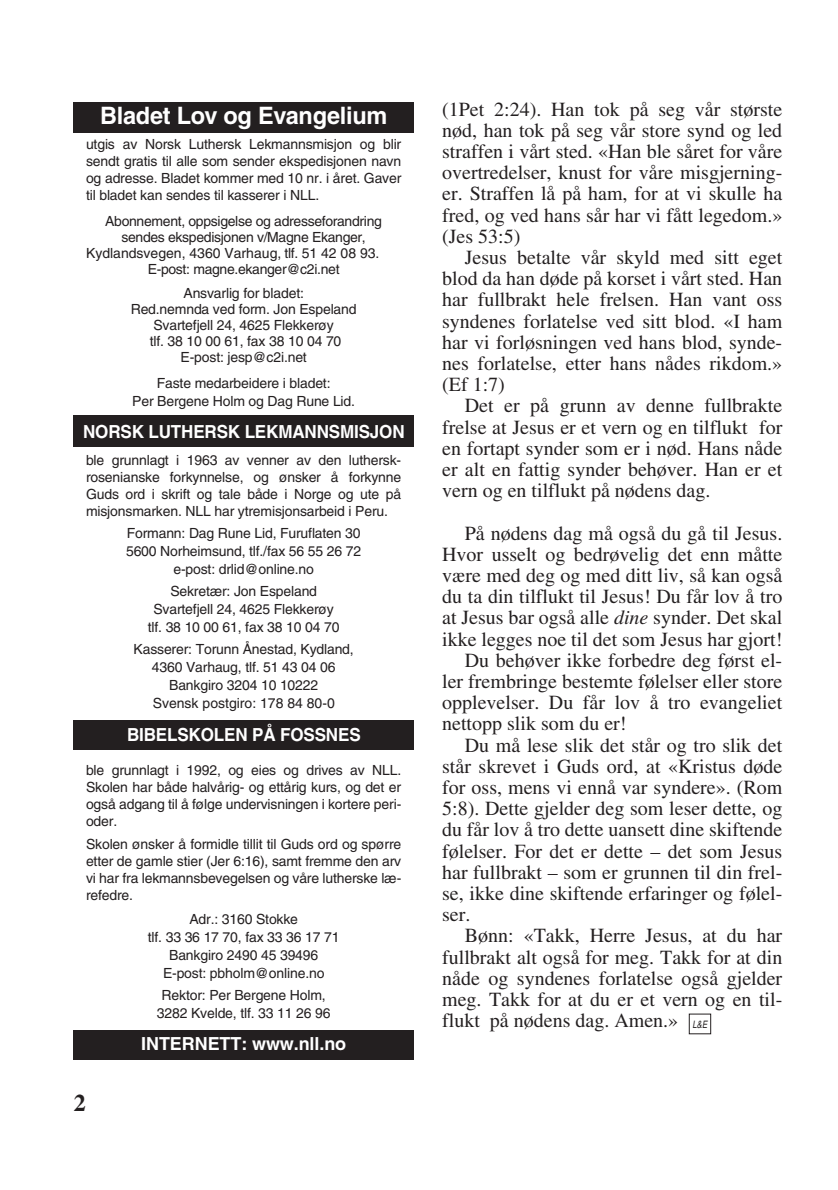
<style>
.page{position:relative;width:838px;height:1190px;background:#fff}
.page>*{position:absolute;margin:0;border:0;box-sizing:border-box;transform-origin:0 0}
.t1{font:700 24px "Helvetica";letter-spacing:-.01em;color:#fff}
.t2{font:700 24px "Times";color:#231f20}
.t3{font:20px/21.2px "Times";color:#231f20;text-align:justify}
.t4{font:700 18px "Helvetica";letter-spacing:-.01em;color:#fff;scale:.95 1}
.t5{font:700 18px "Helvetica";letter-spacing:-.01em;color:#fff}
.t6{font:14px/17px "Helvetica";letter-spacing:-.01em;color:#231f20;text-align:center}
.t7{font:italic 10.2px "Helvetica";color:#231f20;scale:.76 1}
.s1{font-style:italic}
</style>
<div class="page">
<div style="left:74px;top:102px;width:340px;height:31px;background:#231f20"></div>
<div style="left:74px;top:415px;width:340px;height:32px;background:#231f20"></div>
<div style="left:74px;top:720px;width:340px;height:30px;background:#231f20"></div>
<div style="left:74px;top:1030px;width:340px;height:30px;background:#231f20"></div>
<div style="left:689px;top:1014px;width:22px;height:20px;border:1px solid #231f20"></div>
<p class="t1" style="left:100px;top:106px;width:289px">Bladet Lov og Evangelium</p>
<p class="t6" style="left:86px;top:137px;width:317px;text-align:justify">utgis av Norsk Luthersk Lekmannsmisjon og blir sendt gratis til alle som sender ekspedisjonen navn og adresse. Bladet kommer med 10 nr. i året. Gaver til bladet kan sendes til kasserer i NLL.</p>
<p class="t6" style="left:105px;top:214px;width:278px">Abonnement, oppsigelse og adresseforandring</p>
<p class="t6" style="left:121px;top:230px;width:246px">sendes ekspedisjonen v/Magne Ekanger,</p>
<p class="t6" style="left:86px;top:246px;width:295px">Kydlandsvegen, 4360 Varhaug, tlf. 51 42 08 93.</p>
<p class="t6" style="left:148px;top:262px;width:193px">E-post: magne.ekanger@c2i.net</p>
<p class="t6" style="left:131px;top:286px;width:227px;line-height:16px">Ansvarlig for bladet:<br>Red.nemnda ved form. Jon Espeland<br>Svartefjell 24, 4625 Flekkerøy<br>tlf. 38 10 00 61, fax 38 10 04 70<br>E-post: jesp@c2i.net</p>
<p class="t6" style="left:132px;top:375px;width:224px;line-height:18px">Faste medarbeidere i bladet:<br>Per Bergene Holm og Dag Rune Lid.</p>
<p class="t4" style="left:83px;top:425px;width:340px">NORSK LUTHERSK LEKMANNSMISJON</p>
<p class="t6" style="left:86px;top:453px;width:317px;text-align:justify">ble grunnlagt i 1963 av venner av den luthersk&shy;rosenianske forkynnelse, og ønsker å forkynne Guds ord i skrift og tale både i Norge og ute på misjonsmarken. NLL har ytremisjonsarbeid i Peru.</p>
<p class="t6" style="left:126px;top:525px;width:237px;line-height:18px">Formann: Dag Rune Lid, Furuflaten 30<br>5600 Norheimsund, tlf./fax 56 55 26 72 e-post: drlid@online.no</p>
<p class="t6" style="left:148px;top:583px;width:193px;line-height:18px">Sekretær: Jon Espeland<br>Svartefjell 24, 4625 Flekkerøy tlf. 38 10 00 61, fax 38 10 04 70</p>
<p class="t6" style="left:134px;top:641px;width:222px;line-height:18px">Kasserer: Torunn Ånestad, Kydland,<br>4360 Varhaug, tlf. 51 43 04 06<br>Bankgiro 3204 10 10222<br>Svensk postgiro: 178 84 80-0</p>
<p class="t4" style="left:127px;top:729px;width:248px">BIBELSKOLEN PÅ FOSSNES</p>
<p class="t6" style="left:86px;top:763px;width:317px;text-align:justify">ble grunnlagt i 1992, og eies og drives av NLL.<br>Skolen har både halvårig- og ettårig kurs, og det er også adgang til å følge undervisningen i kortere peri&shy;oder.</p>
<p class="t6" style="left:86px;top:837px;width:317px;text-align:justify">Skolen ønsker å formidle tillit til Guds ord og spørre etter de gamle stier (Jer 6:16), samt fremme den arv vi har fra lekmannsbevegelsen og våre lutherske læ&shy;refedre.</p>
<p class="t6" style="left:148px;top:911px;width:193px;line-height:18px">Adr.: 3160 Stokke<br>tlf. 33 36 17 70, fax 33 36 17 71<br>Bankgiro 2490 45 39496<br>E-post: pbholm@online.no</p>
<p class="t6" style="left:157px;top:987px;width:175px;line-height:18px">Rektor: Per Bergene Holm,<br>3282 Kvelde, tlf. 33 11 26 96</p>
<p class="t2" style="left:74px;top:1094px;width:13px">2</p>
<p class="t5" style="left:141px;top:1037px;width:206px">INTERNETT: www.nll.no</p>
<p class="t3" style="left:442px;top:100px;width:342px">(1Pet 2:24). Han tok på seg vår største nød, han tok på seg vår store synd og led straffen i vårt sted. «Han ble såret for våre overtredelser, knust for våre misgjerning&shy;er. Straffen lå på ham, for at vi skulle ha fred, og ved hans sår har vi fått legedom.» (Jes 53:5)</p>
<p class="t3" style="left:442px;top:249px;width:342px;text-indent:23px">Jesus betalte vår skyld med sitt eget blod da han døde på korset i vårt sted. Han har fullbrakt hele frelsen. Han vant oss syndenes forlatelse ved sitt blod. «I ham har vi forløsningen ved hans blod, synde&shy;nes forlatelse, etter hans nådes rikdom.» (Ef 1:7)</p>
<p class="t3" style="left:442px;top:397px;width:342px;text-indent:23px">Det er på grunn av denne fullbrakte frelse at Jesus er et vern og en tilflukt for en fortapt synder som er i nød. Hans nåde er alt en fattig synder behøver. Han er et vern og en tilflukt på nødens dag.</p>
<p class="t3" style="left:465px;top:524px;width:319px">På nødens dag må også du gå til Jesus.</p>
<p class="t3" style="left:442px;top:545px;width:342px">Hvor usselt og bedrøvelig det enn måtte</p>
<p class="t3" style="left:442px;top:567px;width:342px">være med deg og med ditt liv, så kan også</p>
<p class="t3" style="left:442px;top:588px;width:342px">du ta din tilflukt til Jesus! Du får lov å tro</p>
<p class="t3" style="left:442px;top:609px;width:342px">at Jesus bar også alle <span class="s1">dine</span> synder. Det skal</p>
<p class="t3" style="left:442px;top:630px;width:342px">ikke legges noe til det som Jesus har gjort!</p>
<p class="t3" style="left:465px;top:651px;width:319px">Du behøver ikke forbedre deg først el-</p>
<p class="t3" style="left:442px;top:673px;width:342px">ler frembringe bestemte følelser eller store</p>
<p class="t3" style="left:442px;top:694px;width:342px">opplevelser. Du får lov å tro evangeliet</p>
<p class="t3" style="left:442px;top:715px;width:186px">nettopp slik som du er!</p>
<p class="t3" style="left:465px;top:736px;width:319px">Du må lese slik det står og tro slik det</p>
<p class="t3" style="left:442px;top:757px;width:342px">står skrevet i Guds ord, at «Kristus døde</p>
<p class="t3" style="left:442px;top:779px;width:342px">for oss, mens vi ennå var syndere». (Rom</p>
<p class="t3" style="left:442px;top:800px;width:342px">5:8). Dette gjelder deg som leser dette, og</p>
<p class="t3" style="left:442px;top:821px;width:342px">du får lov å tro dette uansett dine skiftende</p>
<p class="t3" style="left:442px;top:842px;width:342px">følelser. For det er dette – det som Jesus</p>
<p class="t3" style="left:442px;top:863px;width:342px">har fullbrakt – som er grunnen til din frel-</p>
<p class="t3" style="left:442px;top:885px;width:342px">se, ikke dine skiftende erfaringer og følel-</p>
<p class="t3" style="left:442px;top:906px;width:30px">ser.</p>
<p class="t3" style="left:465px;top:927px;width:319px">Bønn: «Takk, Herre Jesus, at du har</p>
<p class="t3" style="left:442px;top:948px;width:342px">fullbrakt alt også for meg. Takk for at din</p>
<p class="t3" style="left:442px;top:969px;width:342px">nåde og syndenes forlatelse også gjelder</p>
<p class="t3" style="left:442px;top:991px;width:342px">meg. Takk for at du er et vern og en til-</p>
<p class="t3" style="left:442px;top:1012px;width:238px">flukt på nødens dag. Amen.»</p>
<p class="t7" style="left:693px;top:1020px;width:21px">L&amp;E</p>
</div>
